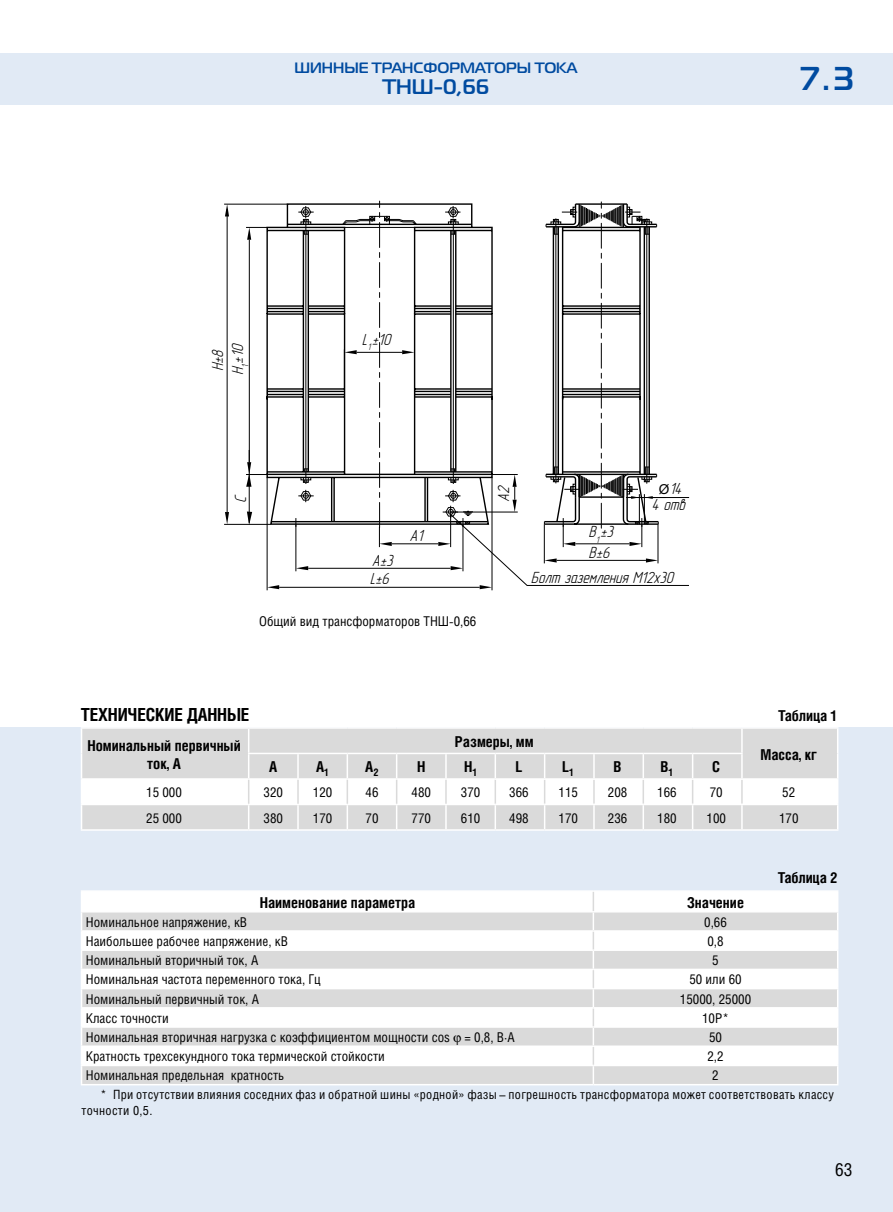
<style>
.page{position:relative;width:893px;height:1212px;background:#fff}
.page>*{position:absolute;margin:0;border:0;box-sizing:border-box;transform-origin:0 0}
.t1{font:700 33px "Magistral C";color:#004ba0}
.t2{font:700 21px "Magistral C";color:#004ba0}
.t3{font:700 18px "Helios Cond";letter-spacing:-.01em;color:#000}
.t4{font:18px "Helios Cond";color:#000}
.t5{font:italic 15.9px/16.4px "GOST Type A";color:#000}
.t6{font:700 15px/18px "Helios Cond";color:#000;text-align:center}
.t7{font:700 15px "Magistral C";color:#004ba0}
.t8{font:13.5px "Helios Cond";color:#000}
.t9{font:12.75px/16.2px "Helios Cond";letter-spacing:.025em;color:#000}
.s1{font-family:"Arial";font-style:normal;font-size:13.65px}
</style>
<div class="page">
<div style="left:0;top:53px;width:893px;height:51px;background:#e1eaf5"></div>
<div style="left:0;top:727px;width:893px;height:485px;background:#e1eaf5"></div>
<hr style="left:81px;top:727px;width:168px;height:2px;background:#fff">
<hr style="left:249px;top:727px;width:49px;height:2px;background:#fff">
<hr style="left:298px;top:727px;width:49px;height:2px;background:#fff">
<hr style="left:347px;top:727px;width:50px;height:2px;background:#fff">
<hr style="left:397px;top:727px;width:49px;height:2px;background:#fff">
<hr style="left:446px;top:727px;width:49px;height:2px;background:#fff">
<hr style="left:495px;top:727px;width:50px;height:2px;background:#fff">
<hr style="left:545px;top:727px;width:49px;height:2px;background:#fff">
<hr style="left:594px;top:727px;width:49px;height:2px;background:#fff">
<hr style="left:643px;top:727px;width:50px;height:2px;background:#fff">
<hr style="left:693px;top:727px;width:49px;height:2px;background:#fff">
<hr style="left:742px;top:727px;width:96px;height:2px;background:#fff">
<hr style="left:81px;top:829px;width:168px;height:2px;background:#fff">
<hr style="left:249px;top:829px;width:49px;height:2px;background:#fff">
<hr style="left:298px;top:829px;width:49px;height:2px;background:#fff">
<hr style="left:347px;top:829px;width:50px;height:2px;background:#fff">
<hr style="left:397px;top:829px;width:49px;height:2px;background:#fff">
<hr style="left:446px;top:829px;width:49px;height:2px;background:#fff">
<svg style="left:81px;top:729px;width:757px;height:100px;background:#e4e4e4"></svg>
<hr style="left:495px;top:829px;width:50px;height:2px;background:#fff">
<hr style="left:545px;top:829px;width:49px;height:2px;background:#fff">
<hr style="left:594px;top:829px;width:49px;height:2px;background:#fff">
<hr style="left:643px;top:829px;width:50px;height:2px;background:#fff">
<hr style="left:693px;top:829px;width:49px;height:2px;background:#fff">
<hr style="left:742px;top:829px;width:96px;height:2px;background:#fff">
<div style="left:82px;top:892px;width:755px;height:19px;background:#fff"></div>
<svg style="left:82px;top:912px;width:755px;height:172px;background:#eaeaea"></svg>
<hr style="left:81px;top:890px;width:512px;height:2px;background:#fff">
<hr style="left:593px;top:890px;width:245px;height:2px;background:#fff">
<hr style="left:81px;top:911px;width:512px;height:1px;background:#fff">
<hr style="left:593px;top:911px;width:245px;height:1px;background:#fff">
<hr style="left:81px;top:930px;width:512px;height:2px;background:#fff">
<hr style="left:593px;top:930px;width:245px;height:2px;background:#fff">
<hr style="left:81px;top:949px;width:512px;height:2px;background:#fff">
<hr style="left:593px;top:949px;width:245px;height:2px;background:#fff">
<hr style="left:81px;top:969px;width:512px;height:1px;background:#fff">
<hr style="left:593px;top:969px;width:245px;height:1px;background:#fff">
<hr style="left:81px;top:988px;width:512px;height:1px;background:#fff">
<hr style="left:593px;top:988px;width:245px;height:1px;background:#fff">
<hr style="left:81px;top:1007px;width:512px;height:1px;background:#fff">
<hr style="left:593px;top:1007px;width:245px;height:1px;background:#fff">
<hr style="left:81px;top:1026px;width:512px;height:2px;background:#fff">
<hr style="left:593px;top:1026px;width:245px;height:2px;background:#fff">
<hr style="left:81px;top:1045px;width:512px;height:2px;background:#fff">
<hr style="left:593px;top:1045px;width:245px;height:2px;background:#fff">
<hr style="left:81px;top:1065px;width:512px;height:1px;background:#fff">
<svg style="left:81px;top:892px;width:1px;height:192px"></svg>
<hr style="left:593px;top:1065px;width:245px;height:1px;background:#fff">
<svg style="left:837px;top:892px;width:1px;height:192px"></svg>
<hr style="left:81px;top:1084px;width:512px;height:1px;background:#fff">
<hr style="left:593px;top:1084px;width:245px;height:1px;background:#fff">
<svg style="left:593px;top:892px;width:1px;height:192px"></svg>
<hr style="left:249px;top:240px;width:1px;height:222px;background:#000">
<svg style="left:246px;top:227px;width:20px;height:13px"></svg>
<hr style="left:227px;top:209px;width:1px;height:303px;background:#000">
<hr style="left:224px;top:524px;width:47px;height:1px;background:#000">
<hr style="left:224px;top:204px;width:63px;height:1px;background:#000">
<svg style="left:225px;top:204px;width:4px;height:12px"></svg>
<svg style="left:225px;top:512px;width:4px;height:12px"></svg>
<hr style="left:308px;top:568px;width:143px;height:1px;background:#000">
<hr style="left:296px;top:524px;width:1px;height:47px;background:#000">
<svg style="left:296px;top:566px;width:12px;height:4px"></svg>
<hr style="left:279px;top:587px;width:201px;height:1px;background:#000">
<hr style="left:492px;top:477px;width:1px;height:113px;background:#000">
<hr style="left:267px;top:477px;width:1px;height:113px;background:#000">
<svg style="left:267px;top:585px;width:12px;height:4px"></svg>
<svg style="left:266px;top:203px;width:75px;height:322px"></svg>
<svg style="left:341px;top:201px;width:348px;height:388px"></svg>
<svg style="left:247px;top:511px;width:5px;height:14px"></svg>
<hr style="left:249px;top:450px;width:1px;height:73px;background:#000">
<svg style="left:246px;top:462px;width:21px;height:25px"></svg>
<hr style="left:626px;top:497px;width:40px;height:1px;background:#000">
<svg style="left:454px;top:1035px;width:7px;height:10px"></svg>
<p class="t7" style="left:294px;top:59px;width:14px">Шинные</p>
<p class="t7" style="left:372px;top:59px;width:13px">трансформаторы</p>
<p class="t7" style="left:535px;top:59px;width:12px">тока</p>
<p class="t2" style="left:382px;top:75px;width:108px">ТНШ-0,66</p>
<p class="t5" style="left:208px;top:375px;width:33px;line-height:20.2px;rotate:-90deg">Н±8<br>Н<sub>1</sub>±10</p>
<p class="t5" style="left:362px;top:332px;width:30px">L<sub>1</sub>±10</p>
<p class="t5" style="left:233px;top:503px;width:10px;rotate:-90deg">С</p>
<p class="t5" style="left:370px;top:552px;width:24px;line-height:18.3px">A±3<br>L±6</p>
<p class="t5" style="left:496px;top:502px;width:18px;rotate:-90deg">A2</p>
<p class="t5" style="left:652px;top:481px;width:37px;text-align:center"><span class="s1">Ø</span>14<br>4 отв.</p>
<p class="t5" style="left:409px;top:528px;width:14px">A1</p>
<p class="t5" style="left:589px;top:522px;width:26px;line-height:20.9px">B<sub>1</sub> ±3<br>B±6</p>
<p class="t5" style="left:531px;top:570px;width:144px">Болт заземления М12х30</p>
<p class="t8" style="left:259px;top:613px;width:219px">Общий вид трансформаторов ТНШ-0,66</p>
<p class="t1" style="left:801px;top:59px;width:54px">7.3</p>
<p class="t3" style="left:81px;top:704px;width:170px">ТЕХНИЧЕСКИЕ ДАННЫЕ</p>
<p class="t6" style="left:778px;top:706px;width:61px">Таблица 1</p>
<p class="t6" style="left:87px;top:736px;width:155px">Номинальный первичный ток, А</p>
<p class="t6" style="left:455px;top:732px;width:81px">Размеры, мм</p>
<p class="t6" style="left:269px;top:757px;width:10px">А</p>
<p class="t6" style="left:316px;top:757px;width:15px">А<sub>1</sub></p>
<p class="t6" style="left:365px;top:757px;width:15px">А<sub>2</sub></p>
<p class="t6" style="left:417px;top:757px;width:10px">Н</p>
<p class="t6" style="left:464px;top:757px;width:15px">Н<sub>1</sub></p>
<p class="t6" style="left:515px;top:757px;width:8px">L</p>
<p class="t6" style="left:562px;top:757px;width:13px">L<sub>1</sub></p>
<p class="t6" style="left:614px;top:757px;width:9px">B</p>
<p class="t6" style="left:660px;top:757px;width:14px">B<sub>1</sub></p>
<p class="t6" style="left:712px;top:757px;width:9px">С</p>
<p class="t6" style="left:760px;top:745px;width:58px">Масса, кг</p>
<p class="t8" style="left:146px;top:784px;width:37px">1 5 000</p>
<p class="t8" style="left:264px;top:784px;width:21px">320</p>
<p class="t8" style="left:313px;top:784px;width:21px">120</p>
<p class="t8" style="left:365px;top:784px;width:14px">46</p>
<p class="t8" style="left:412px;top:784px;width:21px">480</p>
<p class="t8" style="left:461px;top:784px;width:21px">370</p>
<p class="t8" style="left:509px;top:784px;width:21px">366</p>
<p class="t8" style="left:558px;top:784px;width:21px">11 5</p>
<p class="t8" style="left:608px;top:784px;width:21px">208</p>
<p class="t8" style="left:657px;top:784px;width:21px">166</p>
<p class="t8" style="left:710px;top:784px;width:14px">70</p>
<p class="t8" style="left:782px;top:784px;width:14px">52</p>
<p class="t8" style="left:146px;top:810px;width:37px">25 000</p>
<p class="t8" style="left:264px;top:810px;width:21px">380</p>
<p class="t8" style="left:313px;top:810px;width:21px">170</p>
<p class="t8" style="left:365px;top:810px;width:14px">70</p>
<p class="t8" style="left:412px;top:810px;width:21px">770</p>
<p class="t8" style="left:461px;top:810px;width:21px">610</p>
<p class="t8" style="left:509px;top:810px;width:21px">498</p>
<p class="t8" style="left:558px;top:810px;width:21px">170</p>
<p class="t8" style="left:608px;top:810px;width:21px">236</p>
<p class="t8" style="left:657px;top:810px;width:21px">180</p>
<p class="t8" style="left:706px;top:810px;width:21px">100</p>
<p class="t8" style="left:779px;top:810px;width:21px">170</p>
<p class="t6" style="left:260px;top:893px;width:157px">Наименование параметра</p>
<p class="t6" style="left:687px;top:893px;width:58px">Значение</p>
<p class="t6" style="left:778px;top:868px;width:61px">Таблица 2</p>
<p class="t8" style="left:86px;top:914px;width:163px">Номинальное напряжение, кВ</p>
<p class="t8" style="left:704px;top:914px;width:24px">0,66</p>
<p class="t8" style="left:86px;top:933px;width:204px">Наибольшее рабочее напряжение, кВ</p>
<p class="t8" style="left:707px;top:933px;width:18px">0,8</p>
<p class="t8" style="left:86px;top:952px;width:174px">Номинальный вторичный ток, А</p>
<p class="t8" style="left:712px;top:952px;width:8px">5</p>
<p class="t8" style="left:86px;top:971px;width:236px">Номинальная частота переменного тока, Гц</p>
<p class="t8" style="left:689px;top:971px;width:54px">50 или 60</p>
<p class="t8" style="left:86px;top:991px;width:175px">Номинальный первичный ток, А</p>
<p class="t8" style="left:680px;top:991px;width:73px">1 5000, 25000</p>
<p class="t8" style="left:86px;top:1010px;width:85px">Класс точности</p>
<p class="t8" style="left:702px;top:1010px;width:28px">1 0Р*</p>
<p class="t8" style="left:86px;top:1029px;width:430px">Номинальная вторичная нагрузка с коэффициентом мощности cos = 0,8, В·А</p>
<p class="t8" style="left:709px;top:1029px;width:14px">50</p>
<p class="t8" style="left:86px;top:1048px;width:301px">Кратность трехсекундного тока термической стойкости</p>
<p class="t8" style="left:707px;top:1048px;width:18px">2,2</p>
<p class="t8" style="left:86px;top:1067px;width:200px">Номинальная предельная кратность</p>
<p class="t8" style="left:712px;top:1067px;width:8px">2</p>
<p class="t9" style="left:82px;top:1086px;width:754px;text-indent:19px">* При отсутствии влияния соседних фаз и обратной шины «родной» фазы – погрешность трансформатора может соответствовать классу точности 0,5.</p>
<p class="t4" style="left:835px;top:1158px;width:19px">63</p>
</div>
